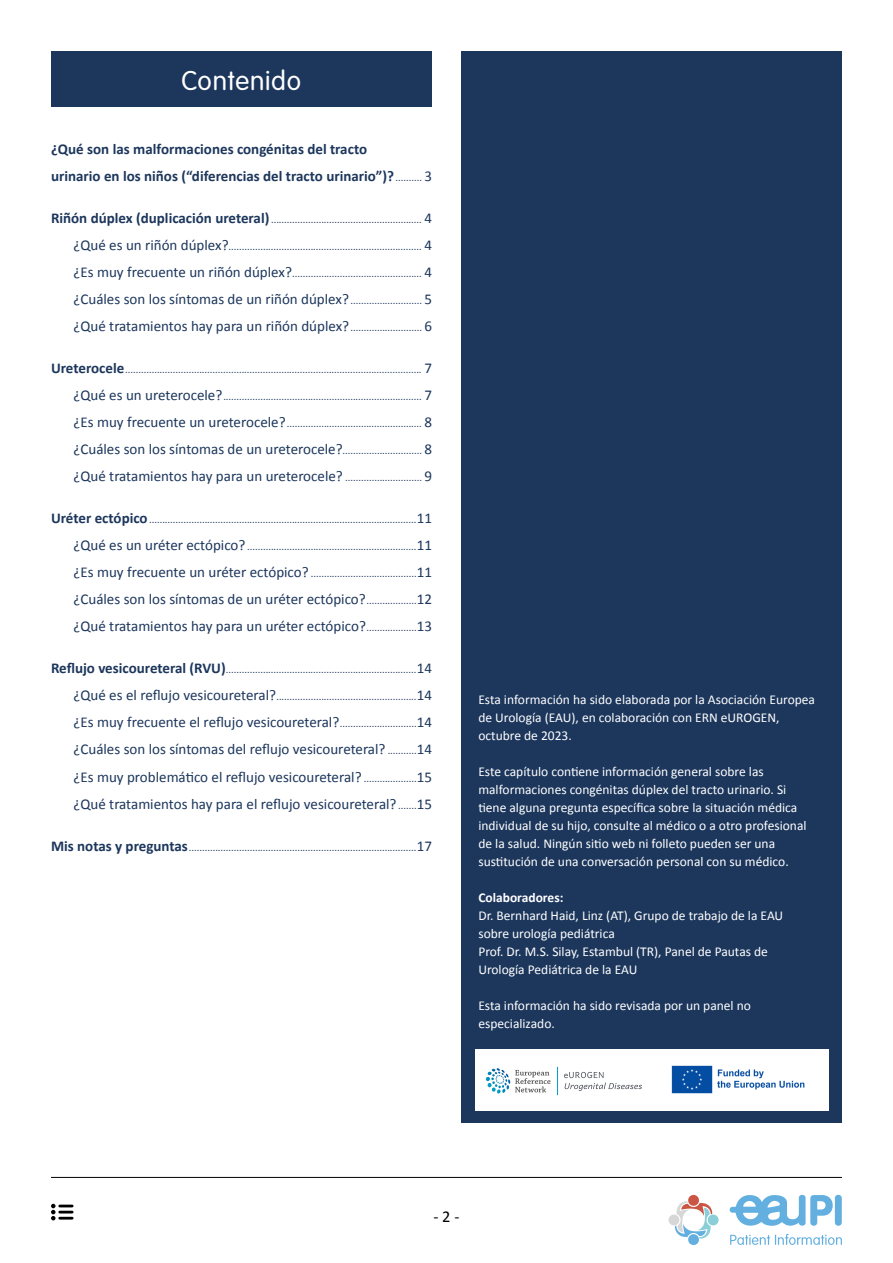
<style>
.page{position:relative;width:893px;height:1263px;background:#fff}
.page>*{position:absolute;margin:0;border:0;box-sizing:border-box;transform-origin:0 0}
.t1{font:300 28.5px "VAG Rundschrift D";letter-spacing:.025em;color:#fff}
.t2{font:16.5px "Calibri";color:#000}
.t3{font:15px/27px "Calibri";color:#1c365c}
.t4{font:700 15px/27px "Calibri";color:#1c365c}
.t5{font:13.5px/18px "Calibri";color:#fff}
.t6{font:700 13.5px "Calibri";color:#fff}
.t7{font:10.5px "Calibri";color:#1c365c}
.s1{font-weight:400;font-size:10.5px}
.s2{font-weight:400}
.s3{font-weight:700;font-size:15px}
.s4{font-size:15px}
.s5{font-size:10.5px}
</style>
<div class="page">
<hr style="left:51px;top:1177px;width:791px;height:1px;background:#000">
<svg style="left:730px;top:1234px;width:112px;height:11px"></svg>
<svg style="left:730px;top:1195px;width:103px;height:31px"></svg>
<div style="left:835px;top:1195px;width:7px;height:31px;background:#63b0e0;border-radius:4px"></div>
<svg style="left:668px;top:1195px;width:51px;height:50px"></svg>
<div style="left:51px;top:51px;width:381px;height:55px;background:#1c365c"></div>
<div style="left:461px;top:51px;width:381px;height:1072px;background:#1c365c"></div>
<div style="left:475px;top:1049px;width:353px;height:61px;background:#fff"></div>
<svg style="left:486px;top:1068px;width:64px;height:26px"></svg>
<svg style="left:564px;top:1072px;width:78px;height:19px"></svg>
<svg style="left:557px;top:1067px;width:1px;height:28px"></svg>
<img style="left:671px;top:1065px;width:134px;height:29px">
<svg style="left:51px;top:1204px;width:21px;height:16px"></svg>
<h1 class="t1" style="left:181px;top:65px;width:121px">Contenido</h1>
<h3 class="t4" style="left:51px;top:135px;width:383px">¿Qué son las malformaciones congénitas del tracto<br>urinario en los niños (“diferencias del tracto urinario”)?<span class="s1">..........</span> <span class="s2">3</span></h3>
<p class="t7" style="left:51px;top:213px;width:382px"><span class="s3">Riñón dúplex (duplicación ureteral)</span> ......................................................... <span class="s4">4</span></p>
<p class="t7" style="left:74px;top:240px;width:360px"><span class="s4">¿Qué es un riñón dúplex?</span>......................................................................... <span class="s4">4</span></p>
<p class="t7" style="left:74px;top:267px;width:360px"><span class="s4">¿Es muy frecuente un riñón dúplex?</span>................................................. <span class="s4">4</span></p>
<h3 class="t3" style="left:74px;top:286px;width:360px">¿Cuáles son los síntomas de un riñón dúplex?<span class="s5">...........................</span> 5 ¿Qué tratamientos hay para un riñón dúplex?<span class="s5">...........................</span> 6</h3>
<p class="t7" style="left:51px;top:363px;width:382px"><span class="s3">Ureterocele</span>................................................................................................................ <span class="s4">7</span></p>
<p class="t7" style="left:74px;top:390px;width:360px"><span class="s4">¿Qué es un ureterocele?</span>........................................................................... <span class="s4">7</span></p>
<p class="t7" style="left:74px;top:417px;width:360px"><span class="s4">¿Es muy frecuente un ureterocele?</span>................................................... <span class="s4">8</span></p>
<h3 class="t3" style="left:74px;top:436px;width:360px">¿Cuáles son los síntomas de un ureterocele?<span class="s5">..............................</span> 8 ¿Qué tratamientos hay para un ureterocele? <span class="s5">.............................</span> 9</h3>
<p class="t7" style="left:51px;top:513px;width:383px"><span class="s3">Uréter ectópico</span>.....................................................................................................<span class="s4">11</span></p>
<p class="t7" style="left:74px;top:540px;width:360px"><span class="s4">¿Qué es un uréter ectópico?</span> ................................................................<span class="s4">11</span></p>
<p class="t7" style="left:74px;top:567px;width:360px"><span class="s4">¿Es muy frecuente un uréter ectópico?</span> ........................................<span class="s4">11</span></p>
<h3 class="t3" style="left:74px;top:586px;width:360px">¿Cuáles son los síntomas de un uréter ectópico?<span class="s5">...................</span>12 ¿Qué tratamientos hay para un uréter ectópico?<span class="s5">...................</span>13</h3>
<p class="t7" style="left:51px;top:663px;width:382px"><span class="s3">Reflujo vesicoureteral (RVU)</span>........................................................................<span class="s4">14</span></p>
<p class="t7" style="left:74px;top:690px;width:360px"><span class="s4">¿Qué es el reflujo vesicoureteral?</span>.....................................................<span class="s4">14</span></p>
<p class="t3" style="left:74px;top:709px;width:360px;text-align:justify">¿Es muy frecuente el reflujo vesicoureteral?<span class="s5">.............................</span>14 ¿Cuáles son los síntomas del reflujo vesicoureteral? <span class="s5">...........</span>14 ¿Es muy problemático el reflujo vesicoureteral? <span class="s5">....................</span>15 ¿Qué tratamientos hay para el reflujo vesicoureteral? <span class="s5">.......</span>15</p>
<p class="t7" style="left:51px;top:840px;width:382px"><span class="s3">Mis notas y preguntas</span>......................................................................................<span class="s4">17</span></p>
<p class="t5" style="left:478px;top:690px;width:338px">Esta información ha sido elaborada por la Asociación Europea de Urología (EAU), en colaboración con ERN eUROGEN, octubre de 2023.</p>
<p class="t5" style="left:478px;top:762px;width:330px">Este capítulo contiene información general sobre las malformaciones congénitas dúplex del tracto urinario. Si tiene alguna pregunta específica sobre la situación médica individual de su hijo, consulte al médico o a otro profesional de la salud. Ningún sitio web ni folleto pueden ser una sustitución de una conversación personal con su médico.</p>
<p class="t6" style="left:478px;top:888px;width:87px">Colaboradores:</p>
<p class="t5" style="left:478px;top:906px;width:306px">Dr. Bernhard Haid, Linz (AT), Grupo de trabajo de la EAU sobre urología pediátrica<br>Prof. Dr. M.S. Silay, Estambul (TR), Panel de Pautas de Urología Pediátrica de la EAU</p>
<p class="t5" style="left:478px;top:996px;width:274px">Esta información ha sido revisada por un panel no especializado.</p>
<h2 class="t2" style="left:433px;top:1205px;width:27px">- 2 -</h2>
</div>
